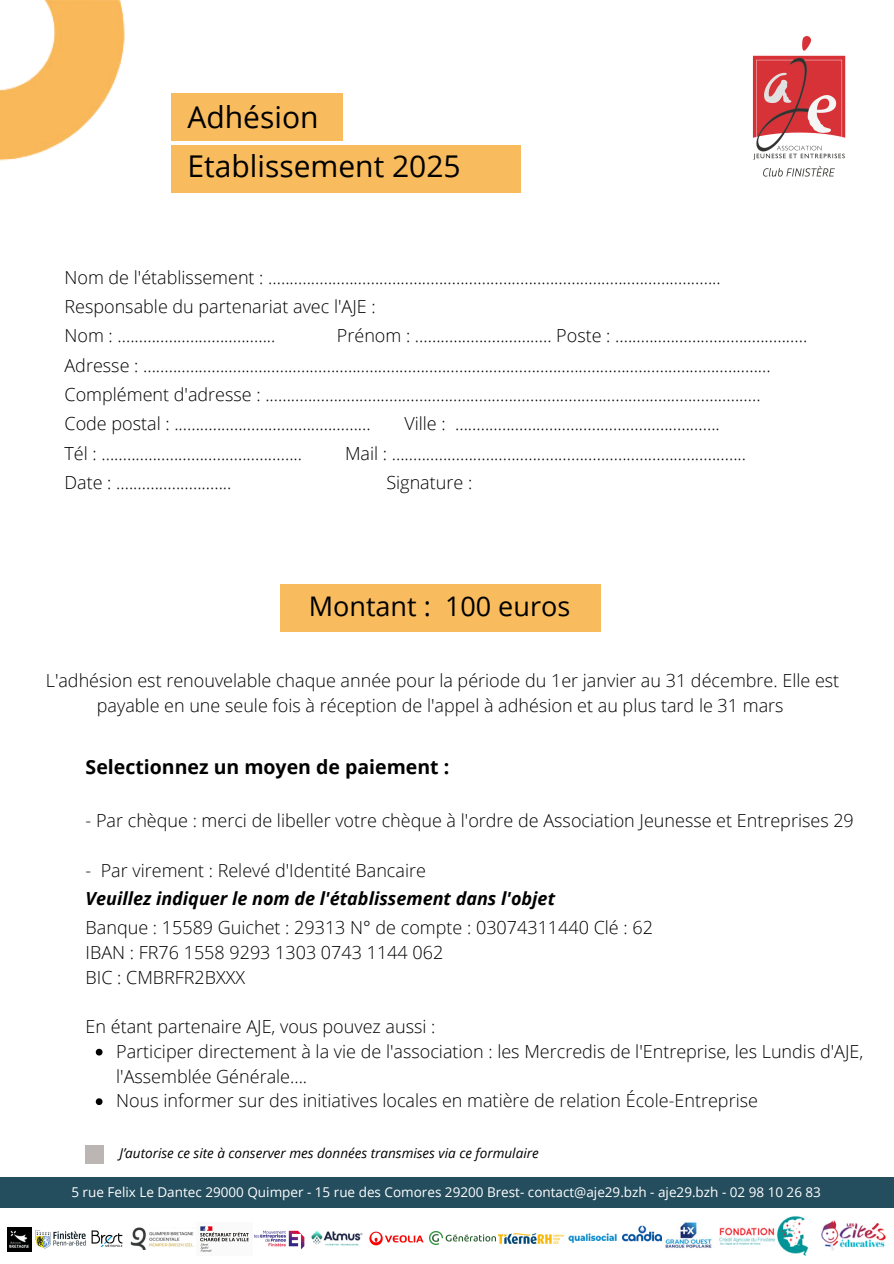
<style>
.page{position:relative;width:894px;height:1264px;background:#fff}
.page>*{position:absolute;margin:0;border:0;box-sizing:border-box;transform-origin:0 0}
.t1{font:30px/49.5px "Open Sans";color:#000}
.t2{font:27px "Open Sans";color:#000}
.t3{font:700 19.5px "Open Sans";color:#000}
.t4{font:300 18px/29.2px "Open Sans";color:#000}
.t5{font:13.5px "Open Sans";color:#fff}
.t6{font:italic 13.5px "Open Sans";color:#000}
.s1{font-weight:700;font-style:italic}
</style>
<div class="page">
<div style="left:86px;top:1145px;width:18px;height:18px;background:#bbb6b3"></div>
<div style="left:171px;top:94px;width:172px;height:47px;background:#f8bb5e"></div>
<div style="left:171px;top:145px;width:350px;height:47px;background:#f8bb5e"></div>
<img style="left:0;top:0;width:125px;height:161px">
<div style="left:280px;top:584px;width:320px;height:48px;background:#f8bb5e"></div>
<svg style="left:96px;top:1048px;width:6px;height:7px"></svg>
<svg style="left:96px;top:1098px;width:6px;height:7px"></svg>
<div style="left:0;top:1176px;width:893px;height:31px;background:#244d5e"></div>
<img style="left:752px;top:36px;width:94px;height:141px">
<img style="left:719px;top:1216px;width:89px;height:40px">
<img style="left:622px;top:1225px;width:39px;height:17px">
<img style="left:498px;top:1233px;width:65px;height:10px">
<img style="left:568px;top:1233px;width:49px;height:10px">
<img style="left:665px;top:1222px;width:47px;height:26px">
<img style="left:369px;top:1231px;width:55px;height:14px">
<img style="left:254px;top:1230px;width:51px;height:20px">
<img style="left:311px;top:1230px;width:51px;height:16px">
<img style="left:429px;top:1231px;width:66px;height:13px">
<img style="left:130px;top:1227px;width:64px;height:23px">
<img style="left:8px;top:1227px;width:23px;height:24px">
<img style="left:35px;top:1230px;width:88px;height:19px">
<img style="left:200px;top:1226px;width:49px;height:26px">
<img style="left:821px;top:1220px;width:65px;height:31px">
<p class="t1" style="left:187px;top:91px;width:274px">Adhésion<br>Etablissement 2025</p>
<h1 class="t4" style="left:64px;top:262px;width:657px">Nom de l'établissement : ..........................................................................................................<br>Responsable du partenariat avec l'AJE :<br>Nom : .....................................</h1>
<h1 class="t4" style="left:64px;top:321px;width:744px;text-indent:272px">Prénom : ................................ Poste : .............................................<br>Adresse : ...................................................................................................................................................<br>Complément d'adresse : ....................................................................................................................<br>Code postal : ..............................................</h1>
<h1 class="t4" style="left:404px;top:408px;width:317px">Ville : ..............................................................</h1>
<h1 class="t4" style="left:64px;top:438px;width:239px">Tél : ...............................................</h1>
<h1 class="t4" style="left:345px;top:438px;width:402px">Mail : ...................................................................................</h1>
<h1 class="t4" style="left:64px;top:467px;width:168px">Date : ...........................</h1>
<h1 class="t4" style="left:386px;top:467px;width:87px">Signature :</h1>
<p class="t2" style="left:309px;top:587px;width:263px">Montant : 100 euros</p>
<p class="t4" style="left:46px;top:667px;width:794px;line-height:24.8px;text-align:center">L'adhésion est renouvelable chaque année pour la période du 1er janvier au 31 décembre. Elle est payable en une seule fois à réception de l'appel à adhésion et au plus tard le 31 mars</p>
<h3 class="t3" style="left:86px;top:753px;width:365px">Selectionnez un moyen de paiement :</h3>
<h1 class="t4" style="left:86px;top:805px;width:769px">- Par chèque : merci de libeller votre chèque à l'ordre de Association Jeunesse et Entreprises 29</h1>
<h3 class="t4" style="left:86px;top:855px;width:568px;line-height:28.7px">- Par virement : Relevé d'Identité Bancaire<br><span class="s1">Veuillez indiquer le nom de l'établissement dans l'objet<br></span>Banque : 15589 Guichet : 29313 N° de compte : 03074311440 Clé : 62</h3>
<h3 class="t4" style="left:86px;top:939px;width:359px;line-height:24.8px">IBAN : FR76 1558 9293 1303 0743 1144 062<br>BIC : CMBRFR2BXXX</h3>
<h2 class="t4" style="left:86px;top:1011px;width:351px">En étant partenaire AJE, vous pouvez aussi :</h2>
<h3 class="t4" style="left:116px;top:1038px;width:748px;line-height:24.8px">Participer directement à la vie de l'association : les Mercredis de l'Entreprise, les Lundis d'AJE, l'Assemblée Générale....</h3>
<h3 class="t4" style="left:116px;top:1085px;width:643px">Nous informer sur des initiatives locales en matière de relation École-Entreprise</h3>
<h3 class="t6" style="left:119px;top:1143px;width:420px">J’autorise ce site à conserver mes données transmises via ce formulaire</h3>
<p class="t5" style="left:71px;top:1182px;width:751px">5 rue Felix Le Dantec 29000 Quimper - 15 rue des Comores 29200 Brest- contact@aje29.bzh - aje29.bzh - 02 98 10 26 83</p>
</div>
